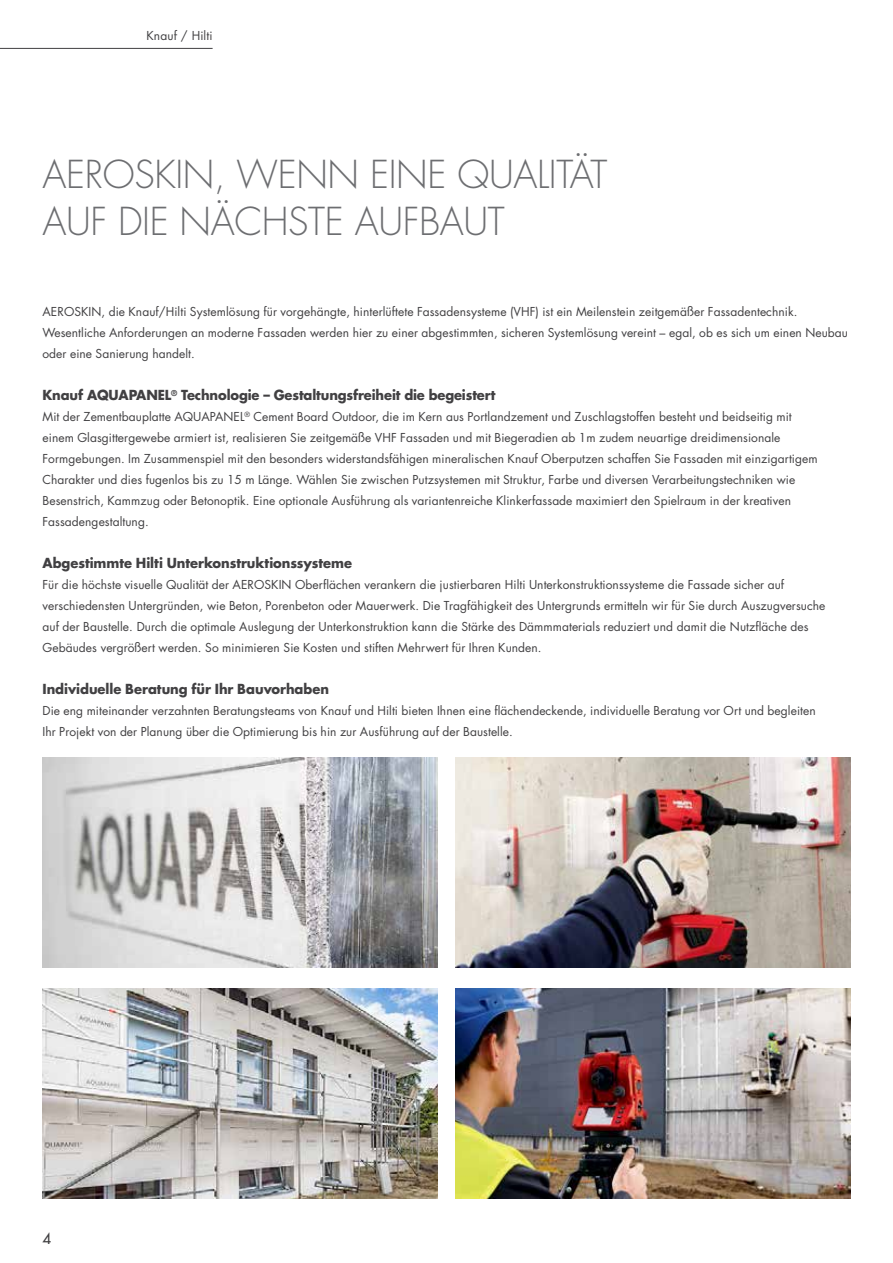
<style>
.page{position:relative;width:893px;height:1263px;background:#fff}
.page>*{position:absolute;margin:0;border:0;box-sizing:border-box;transform-origin:0 0}
.t1{font:300 37.5px/46.5px "Futura Std";letter-spacing:-.01em;color:#6d6e71}
.t2{font:500 15px "Futura Std";color:#414042}
.t3{font:700 13.5px "Futura Std";letter-spacing:-.01em;color:#414042}
.t4{font:12px/21px "Futura Std";letter-spacing:.005em;color:#414042}
</style>
<div class="page">
<hr style="left:0;top:48px;width:213px;height:1px;background:#414042">
<img style="left:43px;top:988px;width:394px;height:210px">
<img style="left:455px;top:988px;width:395px;height:210px">
<img style="left:455px;top:757px;width:395px;height:210px">
<img style="left:43px;top:757px;width:394px;height:210px">
<p class="t4" style="left:146px;top:25px;width:68px">Knauf / Hilti</p>
<h1 class="t1" style="left:43px;top:152px;width:566px">AEROSKIN, WENN EINE QUALITÄT<br>AUF DIE NÄCHSTE AUFBAUT</h1>
<p class="t4" style="left:43px;top:302px;width:807px">AEROSKIN, die Knauf/Hilti Systemlösung für vorgehängte, hinterlüftete Fassadensysteme (VHF) ist ein Meilenstein zeitgemäßer Fassadentechnik.<br>Wesentliche Anforderungen an moderne Fassaden werden hier zu einer abgestimmten, sicheren Systemlösung vereint – egal, ob es sich um einen Neubau oder eine Sanierung handelt.</p>
<p class="t3" style="left:43px;top:386px;width:455px">Knauf AQUAPANEL<sup>®</sup> Technologie – Gestaltungsfreiheit die begeistert</p>
<p class="t4" style="left:43px;top:407px;width:777px">Mit der Zementbauplatte AQUAPANEL<sup>®</sup> Cement Board Outdoor, die im Kern aus Portlandzement und Zuschlagstoffen besteht und beidseitig mit einem Glasgittergewebe armiert ist, realisieren Sie zeitgemäße VHF Fassaden und mit Biegeradien ab 1m zudem neuartige dreidimensionale Formgebungen. Im Zusammenspiel mit den besonders widerstandsfähigen mineralischen Knauf Oberputzen schaffen Sie Fassaden mit einzigartigem Charakter und dies fugenlos bis zu 15 m Länge. Wählen Sie zwischen Putzsystemen mit Struktur, Farbe und diversen Verarbeitungstechniken wie Besenstrich, Kammzug oder Betonoptik. Eine optionale Ausführung als variantenreiche Klinkerfassade maximiert den Spielraum in der kreativen Fassadengestaltung.</p>
<p class="t3" style="left:43px;top:554px;width:311px">Abgestimmte Hilti Unterkonstruktionssysteme</p>
<p class="t4" style="left:43px;top:575px;width:784px">Für die höchste visuelle Qualität der AEROSKIN Oberflächen verankern die justierbaren Hilti Unterkonstruktionssysteme die Fassade sicher auf verschiedensten Untergründen, wie Beton, Porenbeton oder Mauerwerk. Die Tragfähigkeit des Untergrunds ermitteln wir für Sie durch Auszugversuche auf der Baustelle. Durch die optimale Auslegung der Unterkonstruktion kann die Stärke des Dämmmaterials reduziert und damit die Nutzfläche des Gebäudes vergrößert werden. So minimieren Sie Kosten und stiften Mehrwert für Ihren Kunden.</p>
<p class="t3" style="left:43px;top:680px;width:288px">Individuelle Beratung für Ihr Bauvorhaben</p>
<p class="t4" style="left:43px;top:701px;width:775px">Die eng miteinander verzahnten Beratungsteams von Knauf und Hilti bieten Ihnen eine flächendeckende, individuelle Beratung vor Ort und begleiten<br>Ihr Projekt von der Planung über die Optimierung bis hin zur Ausführung auf der Baustelle.</p>
<p class="t2" style="left:43px;top:1229px;width:10px">4</p>
</div>
